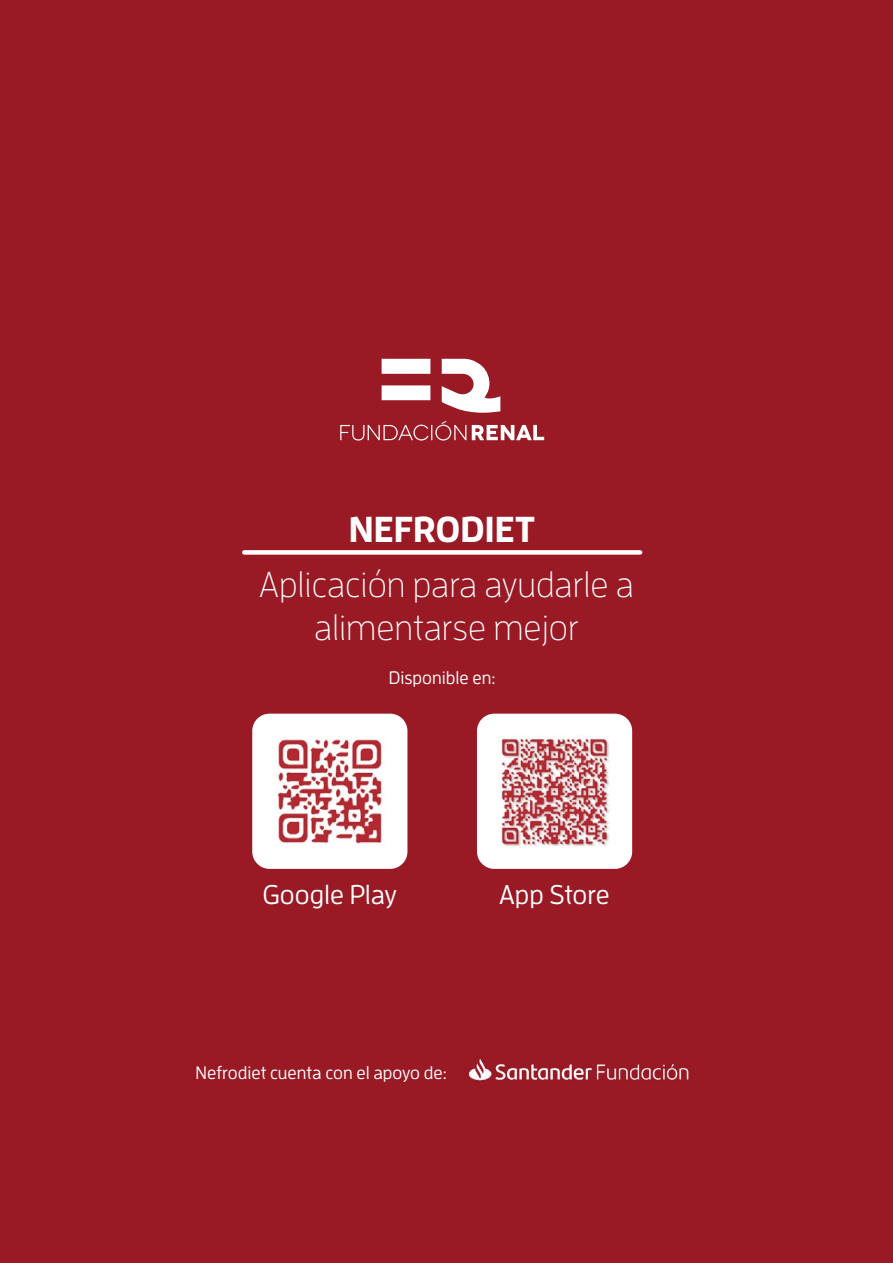
<style>
.page{position:relative;width:893px;height:1263px;background:#991924}
.page>*{position:absolute;margin:0;border:0;box-sizing:border-box;transform-origin:0 0}
.t1{font:300 36px/43.2px "Enzo OT";color:#fff;text-align:center}
.t2{font:700 36px "Enzo OT";color:#fff}
.t3{font:500 27px "Enzo OT";color:#fff}
.t4{font:500 18px "Enzo OT";color:#fff}
</style>
<div class="page">
<svg style="left:382px;top:359px;width:118px;height:54px"></svg>
<svg style="left:340px;top:421px;width:204px;height:19px"></svg>
<div style="left:476px;top:713px;width:157px;height:157px;background:#fff;border-radius:18px"></div>
<div style="left:475px;top:712px;width:159px;height:158px;border:2px solid #991924;border-radius:18px"></div>
<img style="left:501px;top:736px;width:109px;height:111px">
<div style="left:251px;top:713px;width:157px;height:157px;background:#fff;border-radius:18px"></div>
<div style="left:251px;top:712px;width:158px;height:158px;border:2px solid #991924;border-radius:18px"></div>
<img style="left:278px;top:739px;width:105px;height:105px">
<div style="left:244px;top:550px;width:396px;height:5px;background:#fff"></div>
<img style="left:468px;top:1059px;width:221px;height:22px">
<h1 class="t2" style="left:349px;top:506px;width:188px">NEFRODIET</h1>
<h1 class="t1" style="left:259px;top:562px;width:376px">Aplicación para ayudarle a alimentarse mejor</h1>
<p class="t4" style="left:389px;top:667px;width:108px">Disponible en:</p>
<h2 class="t3" style="left:263px;top:879px;width:136px">Google Play</h2>
<h2 class="t3" style="left:499px;top:879px;width:112px">App Store</h2>
<p class="t4" style="left:196px;top:1062px;width:253px">Nefrodiet cuenta con el apoyo de:</p>
</div>
